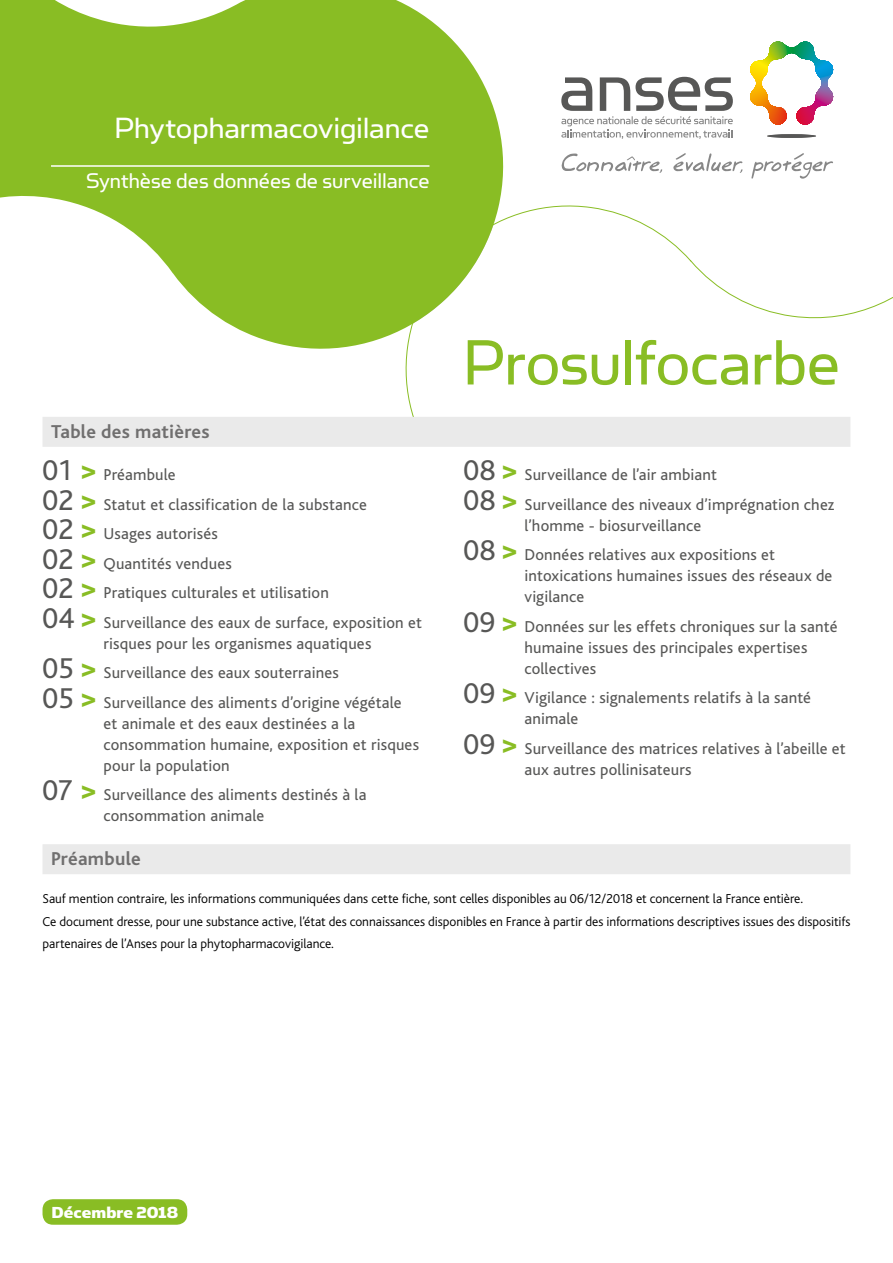
<style>
.page{position:relative;width:893px;height:1263px;background:#fff}
.page>*{position:absolute;margin:0;border:0;box-sizing:border-box;transform-origin:0 0}
.T1{font:72px "Simian Text Orangutan";letter-spacing:-.01em;color:#89bd24}
.Rubrique{font:33px "Simian Text Orangutan";letter-spacing:-.005em;color:#fff}
.Sous-rubrique{font:24px "Simian Text Orangutan";color:#fff}
.T2{font:700 19.5px "Bliss";letter-spacing:.015em;color:#706f6f}
.t1{font:18px "Simian Text Chimpanzee";color:#fff}
.Sommaire{font:16.5px/21px "Bliss";letter-spacing:.01em;color:#575756}
.TEXTE_COURANT_1col{font:300 13.5px/21.6px "Bliss";color:#000}
.s1{font-size:30px}
.s2{font-weight:800;font-size:30px;color:#89bd24}
</style>
<div class="page">
<svg style="left:405px;top:205px;width:488px;height:212px"></svg>
<svg style="left:750px;top:41px;width:84px;height:84px"></svg>
<hr style="left:790px;top:83px;width:3px;height:43px;background:#e30613">
<svg style="left:767px;top:134px;width:49px;height:4px"></svg>
<svg style="left:561px;top:77px;width:172px;height:62px"></svg>
<svg style="left:562px;top:153px;width:271px;height:26px"></svg>
<svg style="left:0;top:0;width:521px;height:367px;fill:#89bd24"></svg>
<div style="left:43px;top:1199px;width:144px;height:26px;background:#89bd24;border-radius:10px"></div>
<div style="left:43px;top:844px;width:807px;height:30px;background:#eaeaea"></div>
<div style="left:43px;top:417px;width:807px;height:30px;background:#eaeaea"></div>
<hr style="left:51px;top:165px;width:378px;height:2px;background:#fff">
<p class="Rubrique" style="left:114px;top:110px;width:317px">Phytopharmacovigilance</p>
<p class="Sous-rubrique" style="left:86px;top:167px;width:345px">Synthèse des données de surveillance</p>
<p class="T2" style="left:51px;top:422px;width:160px">Table des matières</p>
<p class="Sommaire" style="left:43px;top:465px;width:135px"><span class="s1">01</span> <span class="s2">&gt;</span> Préambule</p>
<p class="Sommaire" style="left:43px;top:494px;width:326px"><span class="s1">02</span> <span class="s2">&gt;</span> Statut et classification de la substance</p>
<p class="Sommaire" style="left:43px;top:524px;width:177px"><span class="s1">02</span> <span class="s2">&gt;</span> Usages autorisés</p>
<p class="Sommaire" style="left:43px;top:553px;width:191px"><span class="s1">02</span> <span class="s2">&gt;</span> Quantités vendues</p>
<p class="Sommaire" style="left:43px;top:583px;width:288px"><span class="s1">02</span> <span class="s2">&gt;</span> Pratiques culturales et utilisation</p>
<p class="Sommaire" style="left:104px;top:612px;width:320px;text-indent:-61px"><span class="s1">04</span> <span class="s2">&gt;</span> Surveillance des eaux de surface, exposition et risques pour les organismes aquatiques</p>
<p class="Sommaire" style="left:43px;top:663px;width:298px"><span class="s1">05</span> <span class="s2">&gt;</span> Surveillance des eaux souterraines</p>
<p class="Sommaire" style="left:104px;top:692px;width:317px;text-indent:-61px"><span class="s1">05</span> <span class="s2">&gt;</span> Surveillance des aliments d’origine végétale et animale et des eaux destinées a la consommation humaine, exposition et risques pour la population</p>
<p class="Sommaire" style="left:104px;top:785px;width:265px;text-indent:-61px"><span class="s1">07</span> <span class="s2">&gt;</span> Surveillance des aliments destinés à la consommation animale</p>
<p class="T1" style="left:462px;top:323px;width:379px">Prosulfocarbe</p>
<p class="Sommaire" style="left:463px;top:465px;width:255px"><span class="s1">08</span> <span class="s2">&gt;</span> Surveillance de l’air ambiant</p>
<p class="Sommaire" style="left:525px;top:494px;width:311px;text-indent:-61px"><span class="s1">08</span> <span class="s2">&gt;</span> Surveillance des niveaux d’imprégnation chez l’homme - biosurveillance</p>
<p class="Sommaire" style="left:525px;top:545px;width:309px;text-indent:-61px"><span class="s1">08</span> <span class="s2">&gt;</span> Données relatives aux expositions et intoxications humaines issues des réseaux de vigilance</p>
<p class="Sommaire" style="left:525px;top:616px;width:314px;text-indent:-61px"><span class="s1">09</span> <span class="s2">&gt;</span> Données sur les effets chroniques sur la santé humaine issues des principales expertises collectives</p>
<p class="Sommaire" style="left:525px;top:688px;width:288px;text-indent:-61px"><span class="s1">09</span> <span class="s2">&gt;</span> Vigilance : signalements relatifs à la santé animale</p>
<p class="Sommaire" style="left:525px;top:738px;width:323px;text-indent:-61px"><span class="s1">09</span> <span class="s2">&gt;</span> Surveillance des matrices relatives à l’abeille et aux autres pollinisateurs</p>
<p class="T2" style="left:51px;top:849px;width:91px">Préambule</p>
<p class="TEXTE_COURANT_1col" style="left:43px;top:888px;width:762px">Sauf mention contraire, les informations communiquées dans cette fiche, sont celles disponibles au 06/12/2018 et concernent la France entière.</p>
<p class="TEXTE_COURANT_1col" style="left:43px;top:911px;width:809px">Ce document dresse, pour une substance active, l’état des connaissances disponibles en France à partir des informations descriptives issues des dispositifs partenaires de l’Anses pour la phytopharmacovigilance.</p>
<p class="t1" style="left:52px;top:1201px;width:128px">Décembre 2018</p>
</div>
